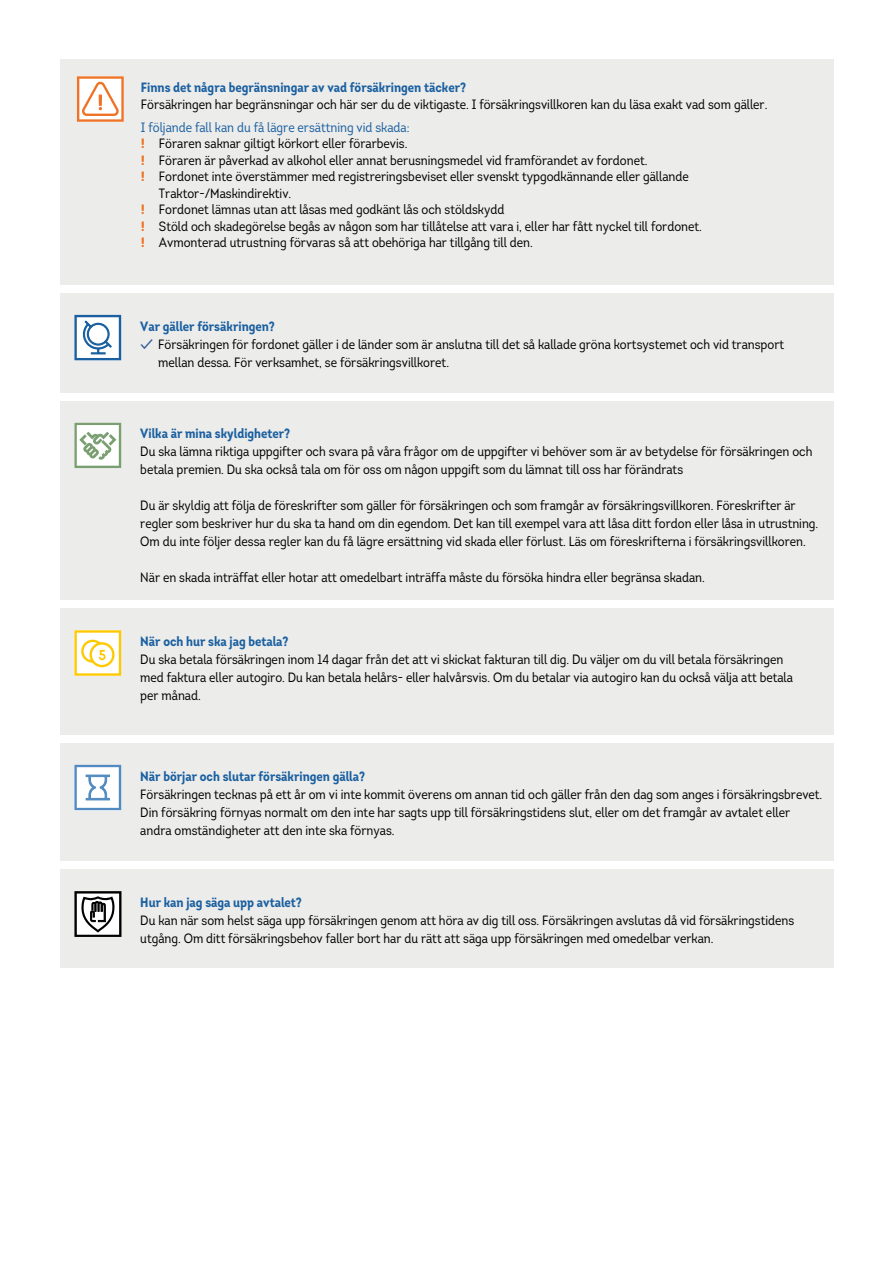
<style>
.page{position:relative;width:893px;height:1263px;background:#fff}
.page>*{position:absolute;margin:0;border:0;box-sizing:border-box;transform-origin:0 0}
.t1{font:13.5px/18px "Intro Cond";color:#000}
.t2{font:700 13.5px "Intro Cond";color:#1b60a0}
.t3{font:13.5px "Intro Cond";color:#1b60a0}
.s1{color:#2d5999}
</style>
<div class="page">
<div style="left:60px;top:294px;width:773px;height:99px;background:#ececeb"></div>
<div style="left:60px;top:402px;width:773px;height:198px;background:#ececeb"></div>
<svg style="left:74px;top:423px;width:47px;height:45px;background:#cddbca"></svg>
<svg style="left:74px;top:315px;width:47px;height:45px;background:#b3cadf"></svg>
<div style="left:60px;top:60px;width:773px;height:225px;background:#ececeb"></div>
<svg style="left:77px;top:76px;width:47px;height:46px;background:#f9d0b7"></svg>
<div style="left:60px;top:609px;width:773px;height:126px;background:#ececeb"></div>
<div style="left:60px;top:744px;width:773px;height:117px;background:#ececeb"></div>
<div style="left:60px;top:870px;width:773px;height:98px;background:#ececeb"></div>
<svg style="left:74px;top:765px;width:47px;height:45px;background:#cadbec"></svg>
<svg style="left:74px;top:630px;width:47px;height:46px;background:#feedac"></svg>
<svg style="left:74px;top:891px;width:48px;height:46px;background:#9d9d9d"></svg>
<p class="t2" style="left:141px;top:79px;width:327px">Finns det några begränsningar av vad försäkringen täcker?</p>
<p class="t1" style="left:141px;top:95px;width:628px">Försäkringen har begränsningar och här ser du de viktigaste. I försäkringsvillkoren kan du läsa exakt vad som gäller.</p>
<p class="t3" style="left:141px;top:119px;width:270px">I följande fall kan du få lägre ersättning vid skada:</p>
<p class="t1" style="left:159px;top:135px;width:544px;line-height:16.5px">Föraren saknar giltigt körkort eller förarbevis.<br>Föraren är påverkad av alkohol eller annat berusningsmedel vid framförandet av fordonet.<br>Fordonet inte överstämmer med registreringsbeviset eller svenskt typgodkännande eller gällande Traktor-/Maskindirektiv.<br>Fordonet lämnas utan att låsas med godkänt lås och stöldskydd<br>Stöld och skadegörelse begås av någon som har tillåtelse att vara i, eller har fått nyckel till fordonet.<br>Avmonterad utrustning förvaras så att obehöriga har tillgång till den.</p>
<p class="t2" style="left:140px;top:317px;width:136px">Var gäller försäkringen?</p>
<p class="t1" style="left:158px;top:335px;width:627px;text-indent:-18px"><span class="s1">✓</span> Försäkringen för fordonet gäller i de länder som är anslutna till det så kallade gröna kortsystemet och vid transport mellan dessa. För verksamhet, se försäkringsvillkoret.</p>
<p class="t2" style="left:140px;top:425px;width:151px">Vilka är mina skyldigheter?</p>
<p class="t1" style="left:140px;top:443px;width:674px">Du ska lämna riktiga uppgifter och svara på våra frågor om de uppgifter vi behöver som är av betydelse för försäkringen och betala premien. Du ska också tala om för oss om någon uppgift som du lämnat till oss har förändrats</p>
<p class="t1" style="left:140px;top:497px;width:679px">Du är skyldig att följa de föreskrifter som gäller för försäkringen och som framgår av försäkringsvillkoren. Föreskrifter är regler som beskriver hur du ska ta hand om din egendom. Det kan till exempel vara att låsa ditt fordon eller låsa in utrustning.<br>Om du inte följer dessa regler kan du få lägre ersättning vid skada eller förlust. Läs om föreskrifterna i försäkringsvillkoren.</p>
<p class="t1" style="left:140px;top:569px;width:566px">När en skada inträffat eller hotar att omedelbart inträffa måste du försöka hindra eller begränsa skadan.</p>
<p class="t2" style="left:140px;top:633px;width:150px">När och hur ska jag betala?</p>
<p class="t1" style="left:140px;top:650px;width:654px">Du ska betala försäkringen inom 14 dagar från det att vi skickat fakturan till dig. Du väljer om du vill betala försäkringen med faktura eller autogiro. Du kan betala helårs- eller halvårsvis. Om du betalar via autogiro kan du också välja att betala per månad.</p>
<p class="t2" style="left:140px;top:767px;width:226px">När börjar och slutar försäkringen gälla?</p>
<p class="t1" style="left:140px;top:785px;width:684px">Försäkringen tecknas på ett år om vi inte kommit överens om annan tid och gäller från den dag som anges i försäkringsbrevet.<br>Din försäkring förnyas normalt om den inte har sagts upp till försäkringstidens slut, eller om det framgår av avtalet eller andra omständigheter att den inte ska förnyas.</p>
<p class="t2" style="left:140px;top:894px;width:163px">Hur kan jag säga upp avtalet?</p>
<p class="t1" style="left:140px;top:911px;width:655px">Du kan när som helst säga upp försäkringen genom att höra av dig till oss. Försäkringen avslutas då vid försäkringstidens utgång. Om ditt försäkringsbehov faller bort har du rätt att säga upp försäkringen med omedelbar verkan.</p>
</div>
